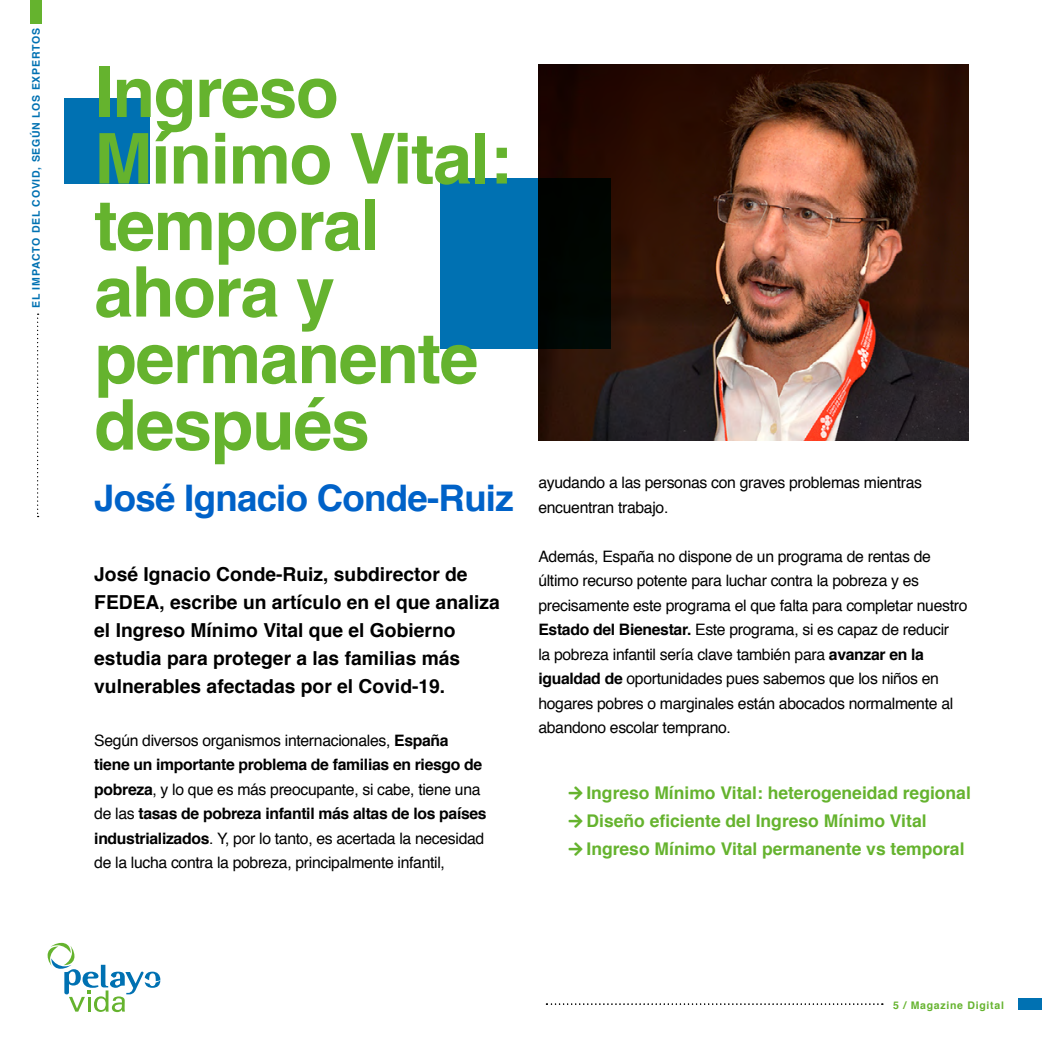
<style>
.page{position:relative;width:1042px;height:1042px;background:#fff}
.page>*{position:absolute;margin:0;border:0;box-sizing:border-box;transform-origin:0 0}
.t1{font:700 70px/66.5px "Helvetica";letter-spacing:-.02em;color:#65b32e}
.t2{font:700 36.57px "Helvetica";letter-spacing:-.02em;color:#0062c8}
.t3{font:700 19.25px/28px "Helvetica";color:#000}
.t4{font:700 17.5px "Helvetica";color:#65b32e}
.t5{font:15.75px/24.5px "Helvetica";letter-spacing:-.02em;color:#000}
.t6{font:700 10.5px "Helvetica";letter-spacing:.07em;color:#0071b2}
.t7{font:700 10.5px "Helvetica";letter-spacing:.07em;color:#65b32e}
.s1{font-weight:700}
</style>
<div class="page">
<svg style="left:37px;top:314px;width:2px;height:203px"></svg>
<svg style="left:48px;top:943px;width:112px;height:69px"></svg>
<img style="left:538px;top:64px;width:430px;height:376px">
<svg style="left:440px;top:179px;width:170px;height:170px;background:#004367"></svg>
<svg style="left:546px;top:1003px;width:337px;height:2px"></svg>
<div style="left:31px;top:0;width:11px;height:23px;background:#65b32e"></div>
<div style="left:1019px;top:998px;width:23px;height:11px;background:#0071b2"></div>
<div style="left:64px;top:98px;width:86px;height:85px;background:#0071b2"></div>
<p class="t6" style="left:28px;top:308px;width:281px;rotate:-90deg">EL IMPACTO DEL COVID, SEGÚN LOS EXPERTOS</p>
<h1 class="t1" style="left:94px;top:60px;width:419px">Ingreso<br>Mínimo Vital: temporal ahora y permanente después</h1>
<h2 class="t2" style="left:94px;top:468px;width:421px">José Ignacio Conde-Ruiz</h2>
<p class="t3" style="left:94px;top:561px;width:407px">José Ignacio Conde-Ruiz, subdirector de FEDEA, escribe un artículo en el que analiza el Ingreso Mínimo Vital que el Gobierno estudia para proteger a las familias más vulnerables afectadas por el Covid-19.</p>
<p class="t5" style="left:94px;top:728px;width:394px">Según diversos organismos internacionales, <span class="s1">España tiene un importante problema de familias en riesgo de pobreza</span>, y lo que es más preocupante, si cabe, tiene una de las <span class="s1">tasas de pobreza infantil más altas de los países industrializados</span>. Y, por lo tanto, es acertada la necesidad de la lucha contra la pobreza, principalmente infantil,</p>
<p class="t5" style="left:538px;top:471px;width:385px">ayudando a las personas con graves problemas mientras encuentran trabajo.</p>
<p class="t5" style="left:538px;top:544px;width:430px">Además, España no dispone de un programa de rentas de último recurso potente para luchar contra la pobreza y es precisamente este programa el que falta para completar nuestro <span class="s1">Estado del Bienestar.</span> Este programa, si es capaz de reducir<br>la pobreza infantil sería clave también para <span class="s1">avanzar en la igualdad de</span> oportunidades pues sabemos que los niños en hogares pobres o marginales están abocados normalmente al abandono escolar temprano.</p>
<p class="t4" style="left:569px;top:779px;width:403px">□▼ Ingreso Mínimo Vital: heterogeneidad regional</p>
<p class="t4" style="left:569px;top:807px;width:359px">□▼ Diseño eficiente del Ingreso Mínimo Vital</p>
<p class="t4" style="left:569px;top:835px;width:397px">□▼ Ingreso Mínimo Vital permanente vs temporal</p>
<p class="t7" style="left:893px;top:996px;width:112px">5 / Magazine Digital</p>
</div>
